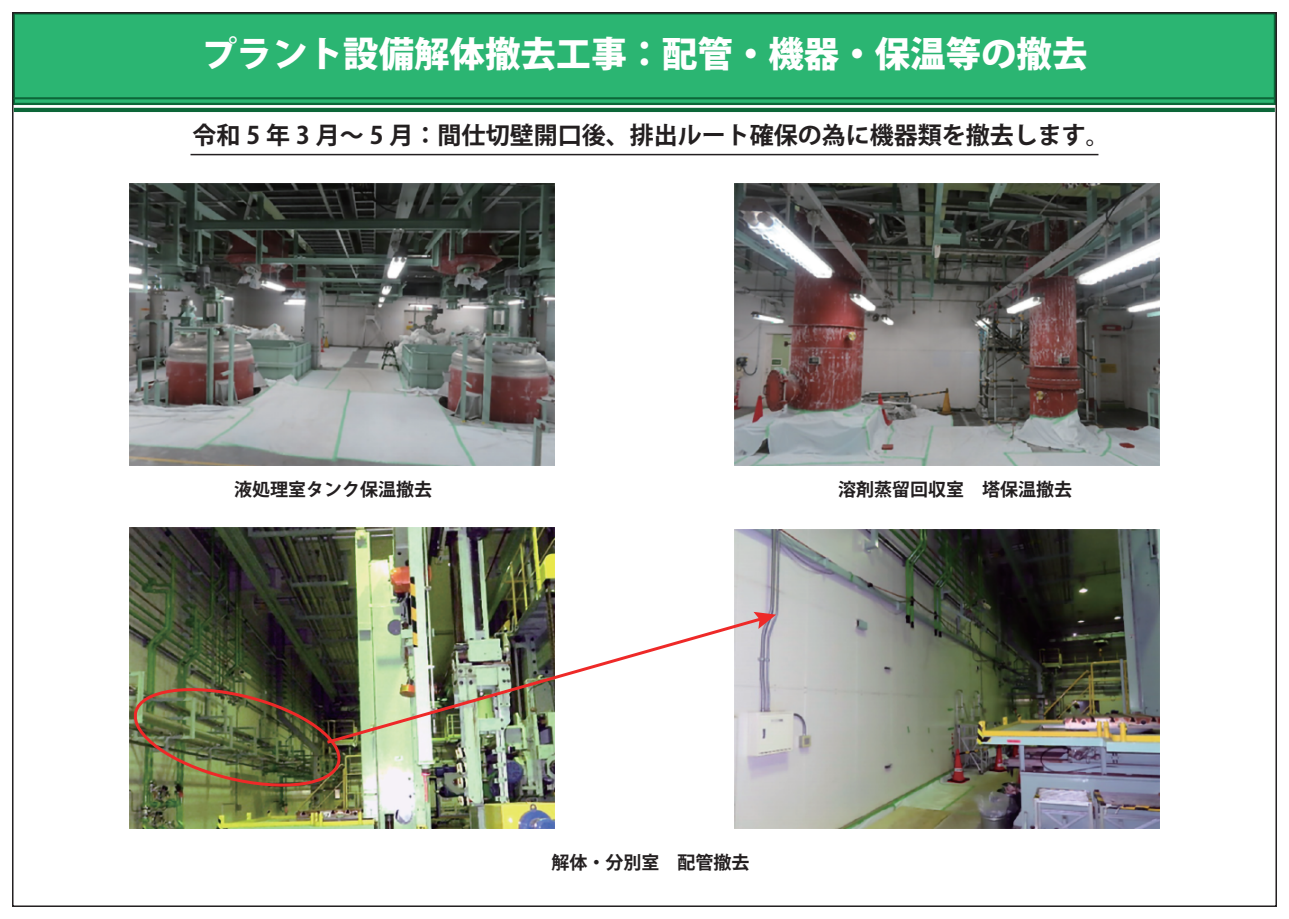
<style>
.page{position:relative;width:1289px;height:919px;background:#fff}
.page>*{position:absolute;margin:0;border:0;box-sizing:border-box;transform-origin:0 0}
.t1{font:800 35.4px "Koz Go Pr 6 N";color:#fff}
.t2{font:700 24px "Koz Go Pr 6 N";color:#231f20}
.t3{font:700 18px "Koz Go Pr 6 N";color:#231f20}
</style>
<div class="page">
<div style="left:13px;top:12px;width:1262px;height:93px;background:#2bb572;border:2px solid #0c6638"></div>
<hr style="left:14px;top:97px;width:1260px;height:2px;background:#0c6638">
<hr style="left:14px;top:108px;width:1260px;height:4px;background:#0c6638">
<img style="left:129px;top:184px;width:426px;height:281px">
<img style="left:734px;top:184px;width:425px;height:281px">
<img style="left:129px;top:527px;width:426px;height:301px">
<img style="left:734px;top:529px;width:425px;height:299px">
<img style="left:130px;top:682px;width:214px;height:109px">
<img style="left:324px;top:614px;width:442px;height:131px">
<svg style="left:753px;top:611px;width:23px;height:18px"></svg>
<hr style="left:190px;top:154px;width:908px;height:1px;background:#231f20">
<h1 class="t1" style="left:201px;top:34px;width:887px">プラント設備解体撤去工事：配管・機器・保温等の撤去</h1>
<p class="t2" style="left:192px;top:122px;width:919px">令和 5 年 3 月～ 5 月：間仕切壁開口後、排出ルート確保の為に機器類を撤去します。</p>
<p class="t3" style="left:234px;top:478px;width:200px">液処理室タンク保温撤去</p>
<p class="t3" style="left:838px;top:478px;width:235px">溶剤蒸留回収室　塔保温撤去</p>
<p class="t3" style="left:551px;top:852px;width:199px">解体・分別室　配管撤去</p>
</div>
